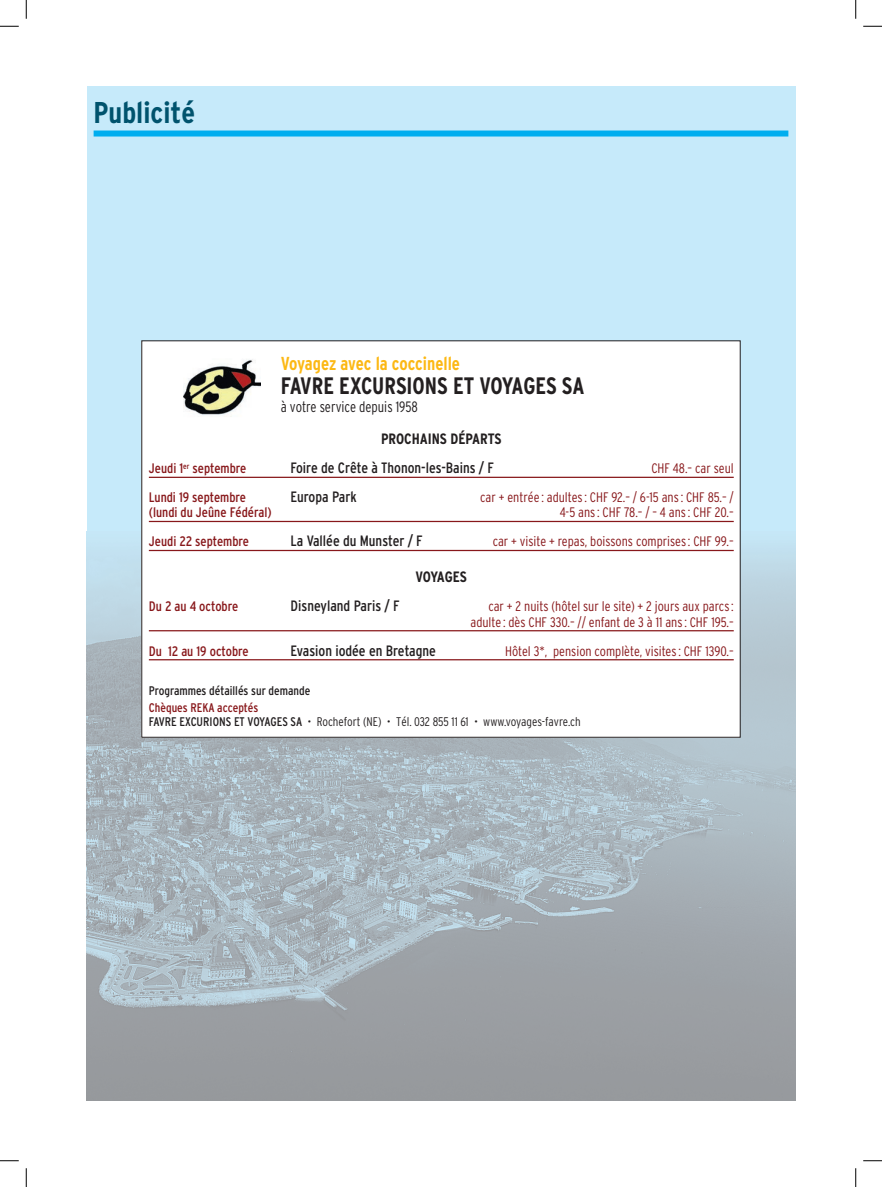
<style>
.page{position:relative;width:882px;height:1187px;background:#fff}
.page>*{position:absolute;margin:0;border:0;box-sizing:border-box;transform-origin:0 0}
.t1{font:700 condensed 30px "Interstate";color:#00536d}
.t2{font:700 condensed 23.75px "Interstate";color:#231f20;scale:.95 1}
.t3{font:700 condensed 18.75px "Interstate";color:#fcb814;scale:.95 1}
.t4{font:condensed 15px "Interstate";color:#231f20}
.t5{font:300 condensed 15px "Interstate";color:#231f20;scale:.95 1}
.t6{font:700 condensed 15px "Interstate";color:#231f20}
.t7{font:300 condensed 13.75px/15.1px "Interstate";color:#88181b;text-align:right}
.t8{font:condensed 13.75px "Interstate";color:#88181b}
.t9{font:300 condensed 12.5px/13.8px "Interstate";color:#231f20}
.t10{font:condensed 12.5px "Interstate";color:#231f20}
.s1{font-weight:400;color:#88181b}
.s2{font-weight:400}
</style>
<div class="page">
<div style="left:86px;top:86px;width:709px;height:1014px;background:#c6eafa"></div>
<img style="left:86px;top:532px;width:709px;height:568px">
<div style="left:94px;top:130px;width:694px;height:6px;background:#00aeef"></div>
<div style="left:142px;top:341px;width:598px;height:396px;background:#fff"></div>
<img style="left:184px;top:359px;width:76px;height:58px">
<hr style="left:149px;top:476px;width:584px;height:2px;background:#88181b">
<hr style="left:149px;top:521px;width:584px;height:1px;background:#88181b">
<hr style="left:149px;top:550px;width:584px;height:1px;background:#88181b">
<hr style="left:149px;top:630px;width:584px;height:1px;background:#88181b">
<hr style="left:149px;top:659px;width:584px;height:1px;background:#88181b">
<svg style="left:0;top:25px;width:19px;height:2px"></svg>
<svg style="left:863px;top:25px;width:19px;height:2px"></svg>
<svg style="left:0;top:1160px;width:19px;height:1px"></svg>
<svg style="left:863px;top:1160px;width:19px;height:1px"></svg>
<svg style="left:25px;top:0;width:2px;height:19px"></svg>
<svg style="left:25px;top:1168px;width:2px;height:18px"></svg>
<svg style="left:855px;top:0;width:1px;height:19px"></svg>
<svg style="left:855px;top:1168px;width:1px;height:18px"></svg>
<h1 class="t1" style="left:94px;top:96px;width:103px">Publicité</h1>
<h3 class="t3" style="left:281px;top:353px;width:190px">Voyagez avec la coccinelle</h3>
<h2 class="t2" style="left:281px;top:373px;width:321px">FAVRE EXCURSIONS ET VOYAGES SA</h2>
<p class="t5" style="left:281px;top:398px;width:146px">à votre service depuis 1958</p>
<p class="t6" style="left:381px;top:430px;width:122px">PROCHAINS DÉPARTS</p>
<p class="t8" style="left:149px;top:460px;width:99px">Jeudi 1<sup>er</sup> septembre</p>
<p class="t4" style="left:291px;top:459px;width:205px">Foire de Crête à Thonon-les-Bains / F</p>
<p class="t7" style="left:651px;top:460px;width:84px">CHF 48.– car seul</p>
<p class="t8" style="left:149px;top:489px;width:99px">Lundi 19 septembre</p>
<p class="t4" style="left:291px;top:488px;width:68px">Europa Park</p>
<p class="t7" style="left:480px;top:489px;width:255px">car + entrée : adultes : CHF 92.– / 6-15 ans : CHF 85.– /</p>
<p class="t8" style="left:149px;top:505px;width:124px">(lundi du Jeûne Fédéral)</p>
<p class="t7" style="left:559px;top:505px;width:175px">4-5 ans : CHF 78.– / – 4 ans : CHF 20.–</p>
<p class="t8" style="left:149px;top:534px;width:102px">Jeudi 22 septembre</p>
<p class="t4" style="left:291px;top:532px;width:134px">La Vallée du Munster / F</p>
<p class="t7" style="left:492px;top:534px;width:242px">car + visite + repas, boissons comprises : CHF 99.–</p>
<p class="t6" style="left:415px;top:568px;width:53px">VOYAGES</p>
<p class="t8" style="left:149px;top:599px;width:91px">Du 2 au 4 octobre</p>
<p class="t4" style="left:291px;top:597px;width:110px">Disneyland Paris / F</p>
<p class="t7" style="left:470px;top:599px;width:265px">car + 2 nuits (hôtel sur le site) + 2 jours aux parcs : adulte : dès CHF 330.– // enfant de 3 à 11 ans : CHF 195.–</p>
<p class="t8" style="left:149px;top:643px;width:101px">Du 12 au 19 octobre</p>
<p class="t4" style="left:291px;top:642px;width:147px">Evasion iodée en Bretagne</p>
<p class="t7" style="left:505px;top:643px;width:230px">Hôtel 3*, pension complète, visites : CHF 1390.–</p>
<p class="t10" style="left:149px;top:683px;width:163px">Programmes détaillés sur demande</p>
<p class="t9" style="left:149px;top:700px;width:433px"><span class="s1">Chèques REKA acceptés<br></span><span class="s2">FAVRE EXCURIONS ET VOYAGES SA</span> • Rochefort (NE) • Tél. 032 855 11 61 • www.voyages-favre.ch</p>
</div>
